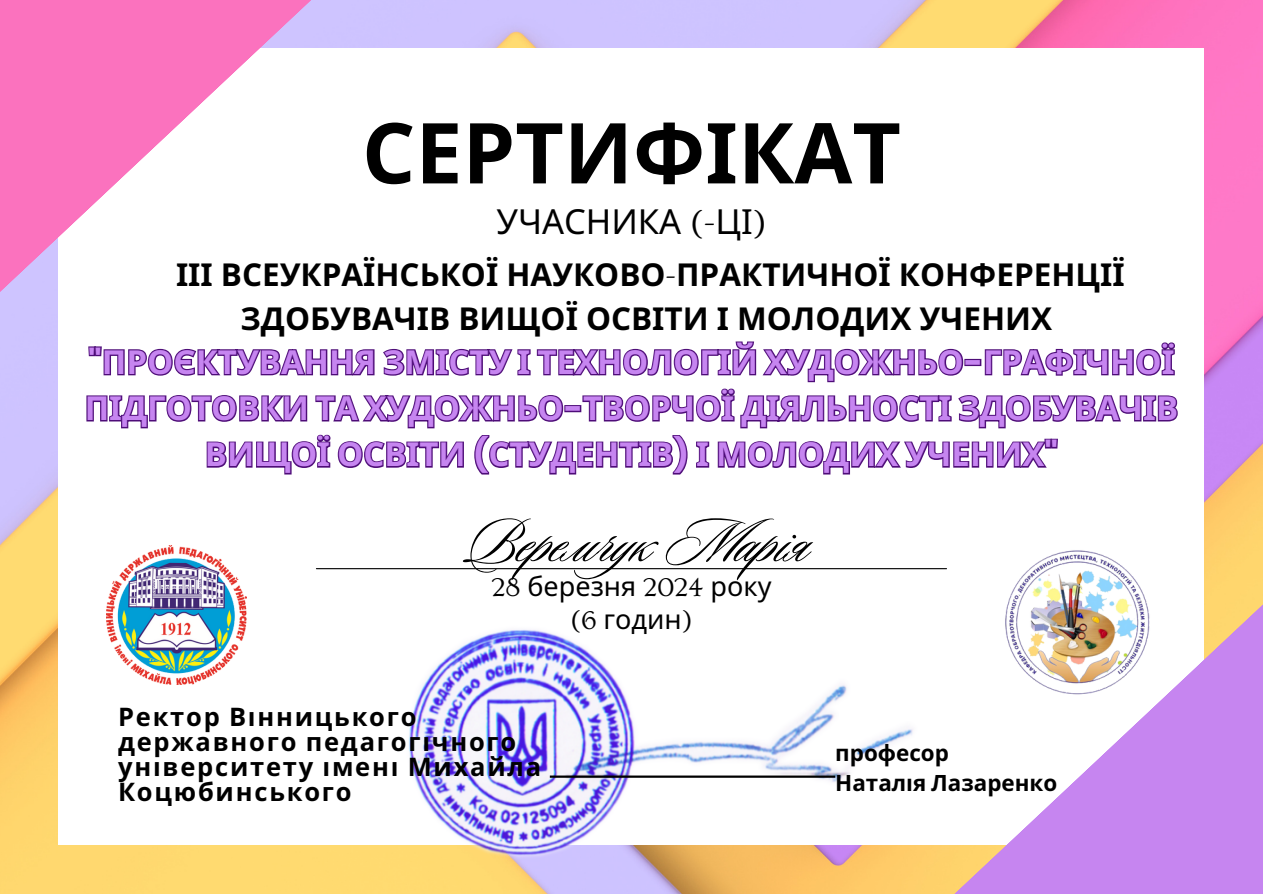
<style>
.page{position:relative;width:1263px;height:894px;background:#fff}
.page>*{position:absolute;margin:0;border:0;box-sizing:border-box;transform-origin:0 0}
.t1{font:700 84px "Noto Sans";color:#000}
.t2{font:64.5px "Sloop Script Pro";color:#000}
.t3{font:34.5px "Noto Sans";color:#000}
.t4{font:700 33px/46.2px "Noto Sans";color:#c685f0;text-align:center}
.t5{font:700 31.5px/43.8px "Noto Sans";color:#000;text-align:center}
.t6{font:27px/32.7px "Noto Sans";color:#000;text-align:center}
.t7{font:700 25.5px/24.8px "Noto Sans";letter-spacing:.07em;color:#000}
.t8{font:700 22.35px/30.3px "Noto Sans";color:#000}
.s1{font-family:"Ovo"}
.s2{font-family:"Ovo";font-weight:400}
.s3{font-family:"Poppins"}
</style>
<div class="page">
<img style="left:0;top:0;width:1263px;height:893px">
<div style="left:58px;top:49px;width:1146px;height:795px;background:#fff"></div>
<svg style="left:0;top:0;width:345px;height:321px"></svg>
<svg style="left:1055px;top:559px;width:208px;height:334px;fill:#c685f0"></svg>
<svg style="left:86px;top:341px;width:1092px;height:134px"></svg>
<img style="left:106px;top:545px;width:141px;height:139px">
<img style="left:1055px;top:550px;width:98px;height:146px">
<img style="left:296px;top:554px;width:759px;height:339px">
<hr style="left:550px;top:775px;width:285px;height:2px;background:#000">
<h4 class="t1" style="left:362px;top:93px;width:540px">СЕРТИФІКАТ</h4>
<h4 class="t3" style="left:496px;top:196px;width:271px">УЧАСНИКА <span class="s1">(-</span>ЦІ<span class="s1">)</span></h4>
<h3 class="t5" style="left:176px;top:252px;width:950px">ІІІ ВСЕУКРАЇНСЬКОЇ НАУКОВО<span class="s2">-</span>ПРАКТИЧНОЇ КОНФЕРЕНЦІЇ<br>ЗДОБУВАЧІВ ВИЩОЇ ОСВІТИ І МОЛОДИХ УЧЕНИХ</h3>
<p class="t4" style="left:85px;top:338px;width:1095px"><span class="s3">"</span>ПРОЄКТУВАННЯ ЗМІСТУ І ТЕХНОЛОГІЙ ХУДОЖНЬО<span class="s3">-</span>ГРАФІЧНОЇ<br>ПІДГОТОВКИ ТА ХУДОЖНЬО<span class="s3">-</span>ТВОРЧОЇ ДІЯЛЬНОСТІ ЗДОБУВАЧІВ<br>ВИЩОЇ ОСВІТИ <span class="s3">(</span>СТУДЕНТІВ<span class="s3">)</span> І МОЛОДИХ УЧЕНИХ<span class="s3">"</span></p>
<h1 class="t2" style="left:464px;top:509px;width:347px">Веремчук Марія</h1>
<p class="t6" style="left:491px;top:569px;width:282px"><span class="s1">28</span> березня <span class="s1">2024</span> року <span class="s1">(6</span> годин<span class="s1">)</span></p>
<p class="t7" style="left:118px;top:703px;width:425px">Ректор Ві нницького державного педагогічного уні верситету і мені Михайла<br>Коцюбинського</p>
<p class="t8" style="left:835px;top:736px;width:223px">професор<br>Наталія Лазаренко</p>
</div>
